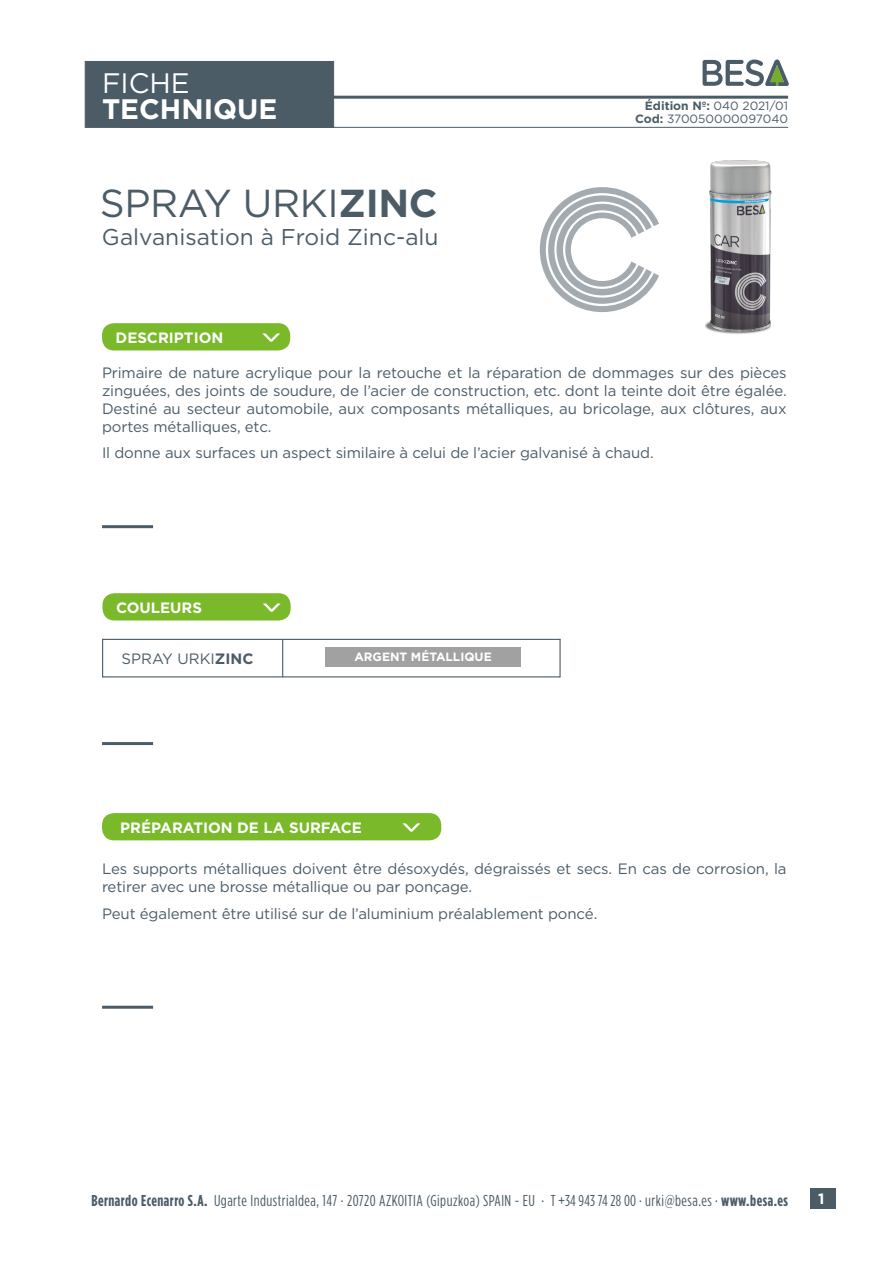
<style>
.page{position:relative;width:893px;height:1263px;background:#fff}
.page>*{position:absolute;margin:0;border:0;box-sizing:border-box;transform-origin:0 0}
.t1{font:39px "Gotham";letter-spacing:-.01em;color:#4b5c67}
.t2{font:700 28.2px "Gotham";color:#fff}
.t3{font:28.2px "Gotham";color:#fff}
.t4{font:22.8px "Gotham";color:#4b5c67}
.t5{font:15.75px "Gotham Condensed";letter-spacing:.03em;color:#4b5c67}
.t6{font:15px/18px "Gotham";letter-spacing:-.01em;color:#4b5c67;text-align:justify}
.t7{font:700 15px "Gotham";color:#fff}
.t8{font:12px/13.5px "Gotham";color:#4b5c67;text-align:right}
.t9{font:700 12px "Gotham";color:#fff}
.s1{font-weight:700}
</style>
<div class="page">
<div style="left:102px;top:323px;width:188px;height:27px;background:#7ab929;border-radius:12px"></div>
<svg style="left:262px;top:333px;width:18px;height:9px"></svg>
<div style="left:102px;top:813px;width:339px;height:27px;background:#7ab929;border-radius:12px"></div>
<svg style="left:402px;top:823px;width:19px;height:9px"></svg>
<div style="left:810px;top:1188px;width:26px;height:21px;background:#4b5c67"></div>
<div style="left:85px;top:61px;width:249px;height:67px;background:#4b5c67"></div>
<hr style="left:119px;top:96px;width:669px;height:3px;background:#4b5c67">
<hr style="left:119px;top:127px;width:669px;height:1px;background:#4b5c67">
<svg style="left:703px;top:60px;width:86px;height:26px"></svg>
<hr style="left:102px;top:1006px;width:51px;height:3px;background:#4b5c67">
<svg style="left:540px;top:187px;width:119px;height:125px"></svg>
<hr style="left:102px;top:742px;width:51px;height:3px;background:#4b5c67">
<hr style="left:102px;top:525px;width:51px;height:3px;background:#4b5c67">
<div style="left:102px;top:593px;width:189px;height:27px;background:#7ab929;border-radius:12px"></div>
<svg style="left:263px;top:603px;width:18px;height:9px"></svg>
<hr style="left:102px;top:676px;width:458px;height:1px;background:#4b5c67">
<hr style="left:102px;top:639px;width:458px;height:1px;background:#4b5c67">
<hr style="left:282px;top:639px;width:1px;height:38px;background:#4b5c67">
<div style="left:325px;top:647px;width:195px;height:19px;background:#a1a1a1"></div>
<hr style="left:559px;top:639px;width:2px;height:38px;background:#4b5c67">
<hr style="left:102px;top:639px;width:1px;height:38px;background:#4b5c67">
<img style="left:705px;top:160px;width:67px;height:174px">
<h2 class="t3" style="left:102px;top:67px;width:89px">FICHE</h2>
<h2 class="t2" style="left:102px;top:93px;width:177px">TECHNIQUE</h2>
<p class="t8" style="left:635px;top:99px;width:154px"><span class="s1">Édition Nº:</span> 040 2021/01<br><span class="s1">Cod:</span> 370050000097040</p>
<h1 class="t1" style="left:100px;top:182px;width:339px">SPRAY URKI<span class="s1">ZINC</span></h1>
<h3 class="t4" style="left:102px;top:224px;width:338px">Galvanisation à Froid Zinc-alu</h3>
<p class="t7" style="left:116px;top:329px;width:109px">DESCRIPTION</p>
<p class="t6" style="left:102px;top:363px;width:686px">Primaire de nature acrylique pour la retouche et la réparation de dommages sur des pièces zinguées, des joints de soudure, de l’acier de construction, etc. dont la teinte doit être égalée.<br>Destiné au secteur automobile, aux composants métalliques, au bricolage, aux clôtures, aux portes métalliques, etc.</p>
<p class="t6" style="left:102px;top:444px;width:553px">Il donne aux surfaces un aspect similaire à celui de l’acier galvanisé à chaud.</p>
<p class="t7" style="left:116px;top:599px;width:87px">COULEURS</p>
<p class="t6" style="left:122px;top:649px;width:133px">SPRAY URKI<span class="s1">ZINC</span></p>
<p class="t9" style="left:354px;top:649px;width:139px">ARGENT MÉTALLIQUE</p>
<p class="t7" style="left:120px;top:818px;width:243px">PRÉPARATION DE LA SURFACE</p>
<p class="t6" style="left:102px;top:859px;width:686px">Les supports métalliques doivent être désoxydés, dégraissés et secs. En cas de corrosion, la retirer avec une brosse métallique ou par ponçage.</p>
<p class="t6" style="left:102px;top:904px;width:497px">Peut également être utilisé sur de l’aluminium préalablement poncé.</p>
<p class="t5" style="left:91px;top:1192px;width:698px"><span class="s1">Bernardo Ecenarro S.A.</span> Ugarte Industrialdea, 147 · 20720 AZKOITIA (Gipuzkoa) SPAIN - EU · T +34 943 74 28 00 · urki@besa.es · <span class="s1">www.besa.es</span></p>
<p class="t7" style="left:818px;top:1190px;width:8px">1</p>
</div>
